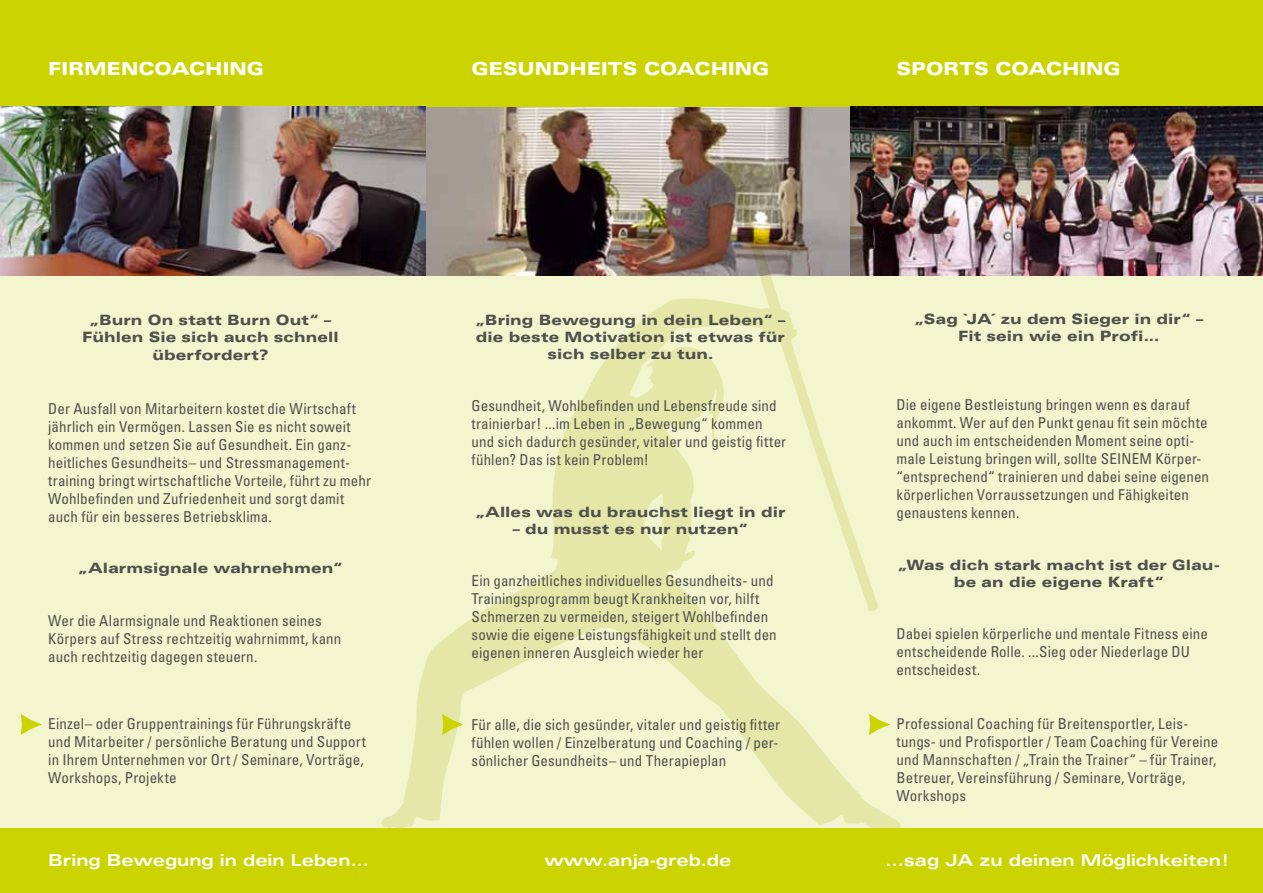
<style>
.page{position:relative;width:1263px;height:893px;background:#f3f5cf}
.page>*{position:absolute;margin:0;border:0;box-sizing:border-box;transform-origin:0 0}
.t1{font:900 expanded 18px "Univers LT Std";color:#fff}
.t2{font:700 expanded 16.5px "Univers LT Std";color:#fff}
.t3{font:condensed 15px/18px "Univers LT Std";letter-spacing:.005em;color:#4f514d}
.t4{font:900 expanded 14.25px/17.1px "Univers LT Std";letter-spacing:.005em;color:#4f514d;text-align:center}
</style>
<div class="page">
<img style="left:0;top:106px;width:1263px;height:169px">
<svg style="left:381px;top:158px;width:520px;height:670px"></svg>
<div style="left:0;top:0;width:1263px;height:106px;background:#cbd400"></div>
<div style="left:0;top:828px;width:1263px;height:65px;background:#cbd400"></div>
<svg style="left:21px;top:714px;width:21px;height:21px"></svg>
<svg style="left:442px;top:714px;width:21px;height:21px"></svg>
<svg style="left:869px;top:714px;width:21px;height:21px"></svg>
<p class="t1" style="left:48px;top:58px;width:217px">FIRMENCOACHING</p>
<p class="t4" style="left:82px;top:311px;width:258px;line-height:17.5px">„Burn On statt Burn Out“ –<br>Fühlen Sie sich auch schnell überfordert?</p>
<p class="t3" style="left:48px;top:400px;width:324px">Der Ausfall von Mitarbeitern kostet die Wirtschaft jährlich ein Vermögen. Lassen Sie es nicht soweit kommen und setzen Sie auf Gesundheit. Ein ganz&shy;heitliches Gesundheits– und Stressmanagement&shy;training bringt wirtschaftliche Vorteile, führt zu mehr Wohlbefinden und Zufriedenheit und sorgt damit auch für ein besseres Betriebsklima.</p>
<p class="t4" style="left:78px;top:560px;width:266px">„Alarmsignale wahrnehmen“</p>
<p class="t3" style="left:48px;top:611px;width:295px">Wer die Alarmsignale und Reaktionen seines<br>Körpers auf Stress rechtzeitig wahrnimmt, kann auch rechtzeitig dagegen steuern.</p>
<p class="t3" style="left:48px;top:715px;width:319px">Einzel– oder Gruppentrainings für Führungskräfte und Mitarbeiter / persönliche Beratung und Support in Ihrem Unternehmen vor Ort / Seminare, Vorträge, Workshops, Projekte</p>
<p class="t1" style="left:471px;top:58px;width:299px">GESUNDHEITS COACHING</p>
<p class="t4" style="left:475px;top:311px;width:311px">„Bring Bewegung in dein Leben“ – die beste Motivation ist etwas für sich selber zu tun.</p>
<p class="t3" style="left:471px;top:397px;width:316px">Gesundheit, Wohlbefinden und Lebensfreude sind trainierbar! ...im Leben in „Bewegung“ kommen und sich dadurch gesünder, vitaler und geistig fitter fühlen? Das ist kein Problem!</p>
<p class="t4" style="left:475px;top:503px;width:311px">„Alles was du brauchst liegt in dir</p>
<p class="t4" style="left:513px;top:520px;width:237px">– du musst es nur nutzen“</p>
<p class="t3" style="left:471px;top:571px;width:307px">Ein ganzheitliches individuelles Gesundheits- und Trainingsprogramm beugt Krankheiten vor, hilft Schmerzen zu vermeiden, steigert Wohlbefinden sowie die eigene Leistungsfähigkeit und stellt den eigenen inneren Ausgleich wieder her</p>
<p class="t3" style="left:471px;top:715px;width:310px">Für alle, die sich gesünder, vitaler und geistig fitter fühlen wollen / Einzelberatung und Coaching / per&shy;sönlicher Gesundheits– und Therapieplan</p>
<p class="t1" style="left:897px;top:58px;width:226px">SPORTS COACHING</p>
<p class="t4" style="left:914px;top:310px;width:290px">„Sag `JA´ zu dem Sieger in dir“ –<br>Fit sein wie ein Profi...</p>
<p class="t3" style="left:897px;top:396px;width:314px">Die eigene Bestleistung bringen wenn es darauf ankommt. Wer auf den Punkt genau fit sein möchte und auch im entscheidenden Moment seine opti&shy;male Leistung bringen will, sollte SEINEM Körper-“entsprechend“ trainieren und dabei seine eigenen körperlichen Vorraussetzungen und Fähigkeiten genaustens kennen.</p>
<p class="t4" style="left:898px;top:556px;width:324px">„Was dich stark macht ist der Glau&shy;be an die eigene Kraft“</p>
<p class="t3" style="left:897px;top:624px;width:313px">Dabei spielen körperliche und mentale Fitness eine entscheidende Rolle. ...Sieg oder Niederlage DU entscheidest.</p>
<p class="t3" style="left:897px;top:714px;width:323px">Professional Coaching für Breitensportler, Leis&shy;tungs- und Profisportler / Team Coaching für Vereine und Mannschaften / „Train the Trainer“ – für Trainer, Betreuer, Vereinsführung / Seminare, Vorträge, Workshops</p>
<p class="t2" style="left:48px;top:850px;width:322px">Bring Bewegung in dein Leben...</p>
<p class="t2" style="left:544px;top:850px;width:188px">www.anja-greb.de</p>
<p class="t2" style="left:885px;top:850px;width:346px">...sag JA zu deinen Möglichkeiten!</p>
</div>
